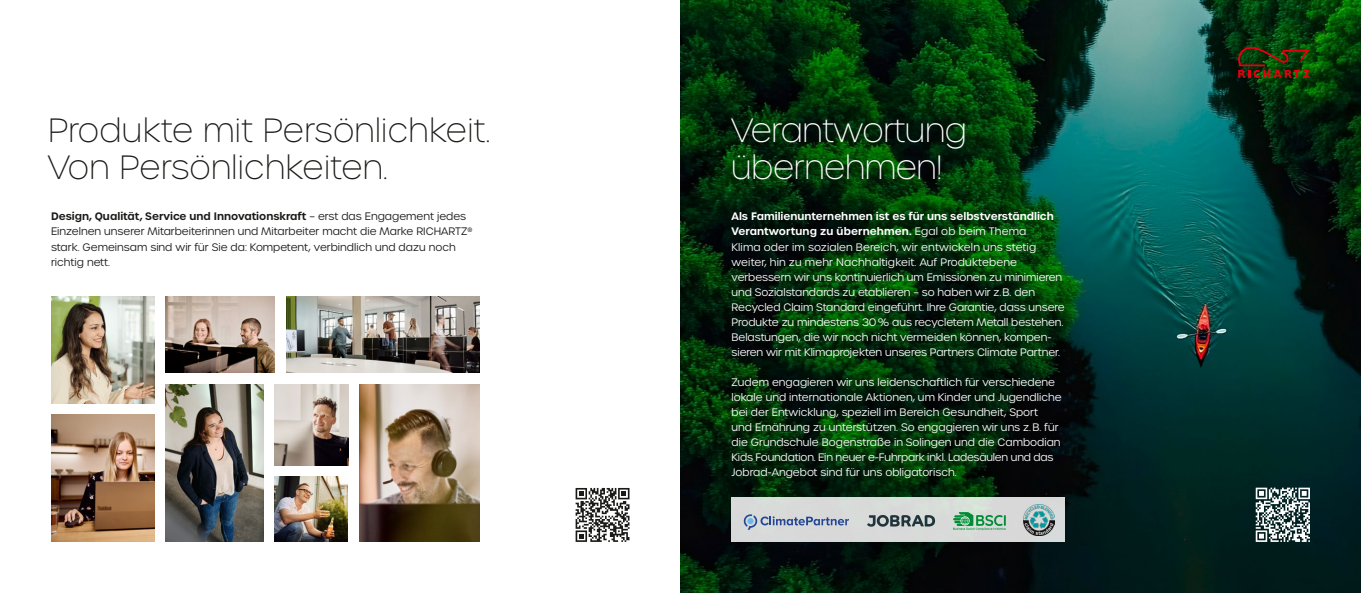
<style>
.page{position:relative;width:1361px;height:593px;background:#fff}
.page>*{position:absolute;margin:0;border:0;box-sizing:border-box;transform-origin:0 0}
._02__Subheadline{font:100 32.5px/36.5px "Urbane";letter-spacing:.01em;color:#1a1a18}
._02__Subheadline-2{font:100 32.5px/36.5px "Urbane";letter-spacing:-.01em;color:#fff}
._1_Copy_NEW{font:300 10.5px/15px "Urbane";letter-spacing:-.005em;color:#fff}
._1_Copy_NEW-2{font:300 10.5px/15px "Urbane";color:#1a1a18}
.s1{font-weight:600}
</style>
<div class="page">
<img style="left:359px;top:384px;width:120px;height:157px">
<img style="left:680px;top:0;width:681px;height:592px">
<img style="left:51px;top:296px;width:103px;height:107px">
<img style="left:275px;top:476px;width:73px;height:65px">
<img style="left:275px;top:384px;width:73px;height:81px">
<img style="left:51px;top:414px;width:103px;height:127px">
<img style="left:165px;top:296px;width:110px;height:77px">
<img style="left:286px;top:296px;width:193px;height:77px">
<img style="left:165px;top:384px;width:99px;height:157px">
<svg style="left:1236px;top:46px;width:74px;height:32px;background:#34350b"></svg>
<div style="left:731px;top:497px;width:334px;height:44px;background:#d8dad9"></div>
<svg style="left:867px;top:515px;width:68px;height:11px"></svg>
<img style="left:1023px;top:504px;width:31px;height:31px">
<svg style="left:953px;top:512px;width:53px;height:18px"></svg>
<svg style="left:743px;top:514px;width:106px;height:15px"></svg>
<svg style="left:575px;top:488px;width:54px;height:53px"></svg>
<svg style="left:1255px;top:487px;width:55px;height:54px"></svg>
<p class="_02__Subheadline" style="left:48px;top:112px;width:444px">Produkte mit Persönlichkeit.<br>Von Persönlichkeiten.</p>
<p class="_1_Copy_NEW-2" style="left:51px;top:209px;width:423px"><span class="s1">Design, Qualität, Service und Innovationskraft</span> – erst das Engagement jedes Einzelnen unserer Mitarbeiterinnen und Mitarbeiter macht die Marke RICHARTZ<sup>® </sup>stark. Gemeinsam sind wir für Sie da: Kompetent, verbindlich und dazu noch richtig nett.</p>
<p class="_02__Subheadline-2" style="left:731px;top:112px;width:237px">Verantwortung übernehmen!</p>
<p class="_1_Copy_NEW" style="left:731px;top:209px;width:335px"><span class="s1">Als Familienunternehmen ist es für uns selbstverständlich Verantwortung zu übernehmen.</span> Egal ob beim Thema<br>Klima oder im sozialen Bereich, wir entwickeln uns stetig weiter, hin zu mehr Nachhaltigkeit. Auf Produktebene verbessern wir uns kontinuierlich um Emissionen zu minimieren und Sozialstandards zu etablieren – so haben wir z.B. den Recycled Claim Standard eingeführt. Ihre Garantie, dass unsere Produkte zu mindestens 30% aus recycletem Metall bestehen.<br>Belastungen, die wir noch nicht vermeiden können, kompen&shy;sieren wir mit Klimaprojekten unseres Partners Climate Partner.</p>
<p class="_1_Copy_NEW" style="left:731px;top:374px;width:331px">Zudem engagieren wir uns leidenschaftlich für verschiedene lokale und internationale Aktionen, um Kinder und Jugendliche bei der Entwicklung, speziell im Bereich Gesundheit, Sport<br>und Ernährung zu unterstützen. So engagieren wir uns z.B. für die Grundschule Bogenstraße in Solingen und die Cambodian Kids Foundation. Ein neuer e-Fuhrpark inkl. Ladesäulen und das Jobrad-Angebot sind für uns obligatorisch.</p>
</div>
